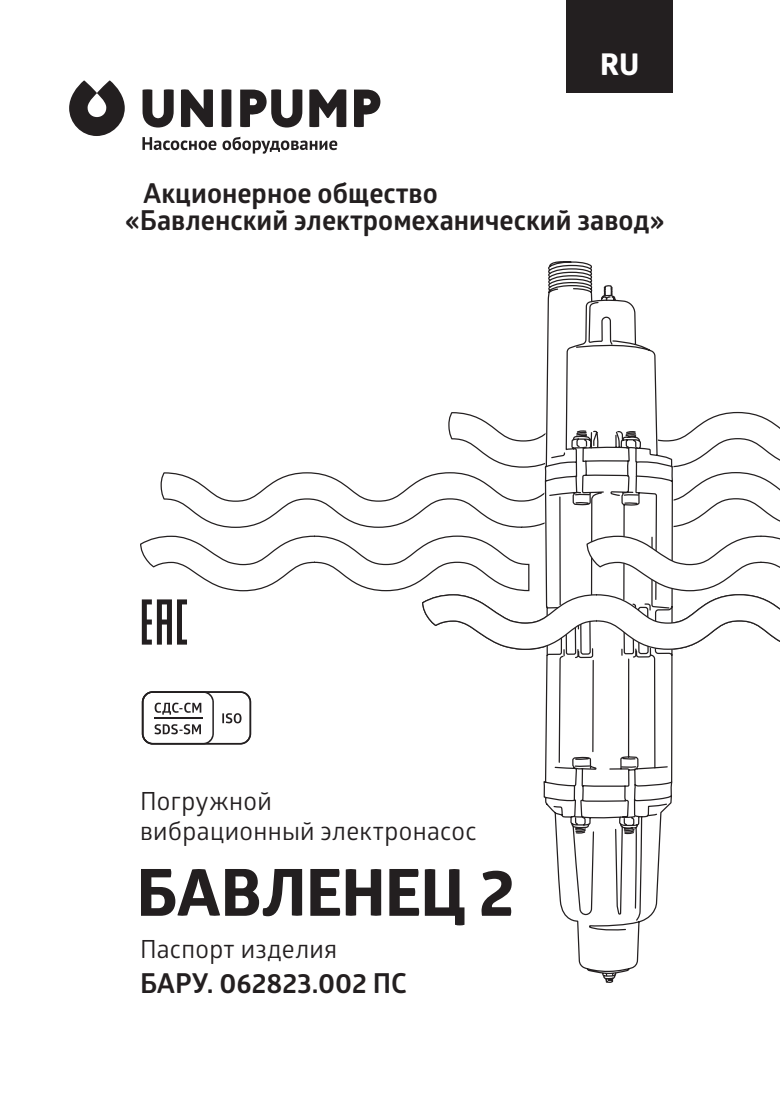
<style>
.page{position:relative;width:780px;height:1099px;background:#fff}
.page>*{position:absolute;margin:0;border:0;box-sizing:border-box;transform-origin:0 0}
.t1{font:700 65px "Globerx";letter-spacing:-.01em;color:#231f20}
.t2{font:700 30px "Globerx";color:#fff}
.t3{font:700 27.5px/27.5px "Glober";color:#231f20}
.t4{font:25px/30px "Glober";letter-spacing:.015em;color:#231f20}
</style>
<div class="page">
<svg style="left:142px;top:137px;width:74px;height:13px"></svg>
<svg style="left:222px;top:137px;width:115px;height:17px"></svg>
<svg style="left:69px;top:80px;width:56px;height:56px"></svg>
<svg style="left:181px;top:89px;width:32px;height:38px"></svg>
<svg style="left:221px;top:89px;width:10px;height:38px"></svg>
<svg style="left:354px;top:90px;width:26px;height:37px"></svg>
<svg style="left:309px;top:89px;width:37px;height:38px"></svg>
<svg style="left:240px;top:89px;width:62px;height:38px"></svg>
<svg style="left:142px;top:89px;width:32px;height:38px"></svg>
<svg style="left:142px;top:691px;width:109px;height:53px"></svg>
<hr style="left:154px;top:717px;width:49px;height:2px;background:#231f20">
<svg style="left:448px;top:411px;width:332px;height:57px"></svg>
<svg style="left:161px;top:472px;width:619px;height:56px"></svg>
<svg style="left:543px;top:92px;width:130px;height:891px"></svg>
<svg style="left:140px;top:535px;width:640px;height:115px"></svg>
<div style="left:566px;top:0;width:107px;height:92px;background:#231f20"></div>
<p class="t2" style="left:600px;top:43px;width:41px">RU</p>
<p class="t3" style="left:125px;top:178px;width:540px;text-indent:18px">Акционерное общество<br>«Бавленский электромеханический завод»</p>
<p class="t4" style="left:140px;top:785px;width:338px">Погружной<br>вибрационный электронасос</p>
<h1 class="t1" style="left:136px;top:845px;width:379px">БАВЛЕНЕЦ 2</h1>
<p class="t4" style="left:140px;top:933px;width:199px">Паспорт изделия</p>
<p class="t3" style="left:140px;top:969px;width:268px">БАРУ. 062823.002 ПС</p>
</div>
